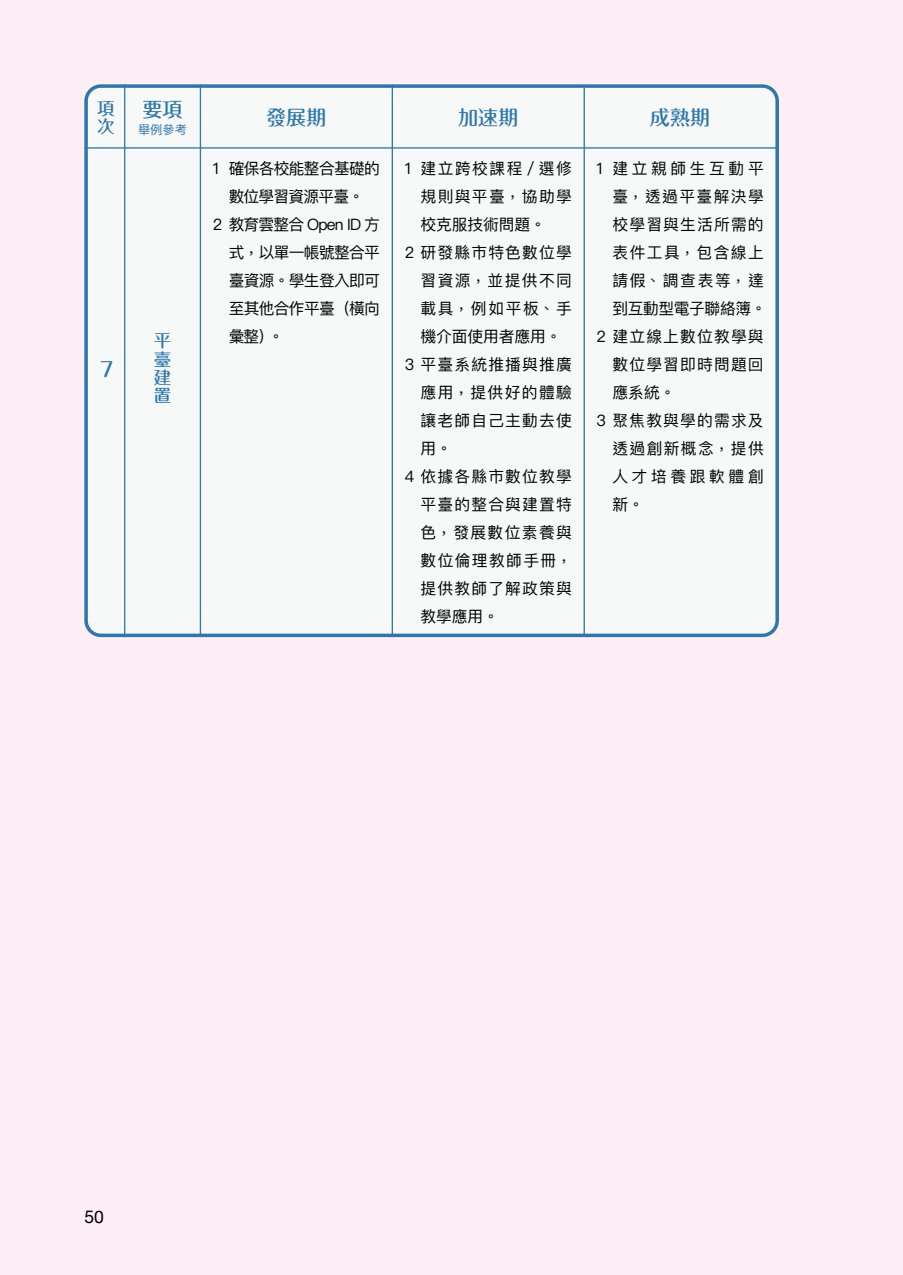
<style>
.page{position:relative;width:903px;height:1275px;background:#fdeff5}
.page>*{position:absolute;margin:0;border:0;box-sizing:border-box;transform-origin:0 0}
.t1{font:500 20.12px "Maru Fo Pro";color:#2e77ac}
.t2{font:500 17.5px/18.4px "Maru Fo Pro";color:#2e77ac}
.t3{font:17.5px "Helvetica Neue";color:#000}
.t4{font:15.75px/28px "Ping Fang TC";letter-spacing:.075em;color:#000;text-align:justify}
.t5{font:15.75px/28px "Ping Fang TC";letter-spacing:-.045em;color:#000}
.t6{font:15.75px "Ping Fang TC";letter-spacing:-.05em;color:#000}
.t7{font:12.25px "Ping Fang TC";color:#2e77ac}
</style>
<div class="page">
<div style="left:86px;top:86px;width:691px;height:549px;background:#f7f8f8;border-radius:15px"></div>
<div style="left:84px;top:84px;width:695px;height:553px;border:4px solid #2e77ac;border-radius:15px"></div>
<hr style="left:84px;top:147px;width:695px;height:2px;background:#2e77ac">
<hr style="left:124px;top:84px;width:1px;height:553px;background:#2e77ac">
<hr style="left:392px;top:84px;width:1px;height:553px;background:#2e77ac">
<hr style="left:200px;top:84px;width:1px;height:553px;background:#2e77ac">
<hr style="left:583px;top:85px;width:2px;height:551px;background:#2e77ac">
<p class="t2" style="left:97px;top:98px;width:19px;line-height:17.5px">項次</p>
<p class="t1" style="left:142px;top:94px;width:42px">要項</p>
<p class="t7" style="left:138px;top:122px;width:50px">舉例參考</p>
<p class="t1" style="left:99px;top:354px;width:16px">7</p>
<p class="t2" style="left:154px;top:329px;width:18px;text-align:justify">平臺建置</p>
<p class="t1" style="left:266px;top:101px;width:62px">發展期</p>
<p class="t1" style="left:458px;top:101px;width:62px">加速期</p>
<p class="t1" style="left:650px;top:101px;width:62px">成熟期</p>
<p class="t4" style="left:213px;top:154px;width:8px">1</p>
<p class="t5" style="left:229px;top:154px;width:153px">確保各校能整合基礎的數位學習資源平臺。</p>
<p class="t6" style="left:213px;top:214px;width:169px">2 教育雲整合 Open ID 方</p>
<p class="t4" style="left:229px;top:238px;width:153px">式，以單一帳號整合平臺資源。學生登入即可至其他合作平臺（橫向彙整）。</p>
<p class="t4" style="left:405px;top:154px;width:8px">1</p>
<p class="t4" style="left:421px;top:154px;width:153px">建立跨校課程 / 選修規則與平臺，協助學校克服技術問題。</p>
<p class="t4" style="left:405px;top:238px;width:169px">2 研發縣市特色數位學</p>
<p class="t4" style="left:421px;top:266px;width:153px">習資源，並提供不同載具，例如平板、手機介面使用者應用。</p>
<p class="t4" style="left:597px;top:154px;width:8px">1</p>
<p class="t4" style="left:612px;top:154px;width:155px;text-align:left">建立親師生互動平臺，透過平臺解決學校學習與生活所需的表件工具，包含線上請假、調查表等，達到互動型電子聯絡簿。</p>
<p class="t4" style="left:597px;top:322px;width:169px">2 建立線上數位教學與</p>
<p class="t4" style="left:405px;top:350px;width:169px">3 平臺系統推播與推廣</p>
<p class="t4" style="left:421px;top:378px;width:153px">應用，提供好的體驗讓老師自己主動去使用。</p>
<p class="t4" style="left:405px;top:462px;width:169px">4 依據各縣市數位教學</p>
<p class="t4" style="left:421px;top:490px;width:153px">平臺的整合與建置特色，發展數位素養與數位倫理教師手冊，提供教師了解政策與教學應用。</p>
<p class="t4" style="left:612px;top:350px;width:153px">數位學習即時問題回應系統。</p>
<p class="t4" style="left:597px;top:406px;width:169px">3 聚焦教與學的需求及</p>
<p class="t4" style="left:612px;top:434px;width:153px">透過創新概念，提供人才培養跟軟體創新。</p>
<p class="t3" style="left:84px;top:1204px;width:21px">50</p>
</div>
